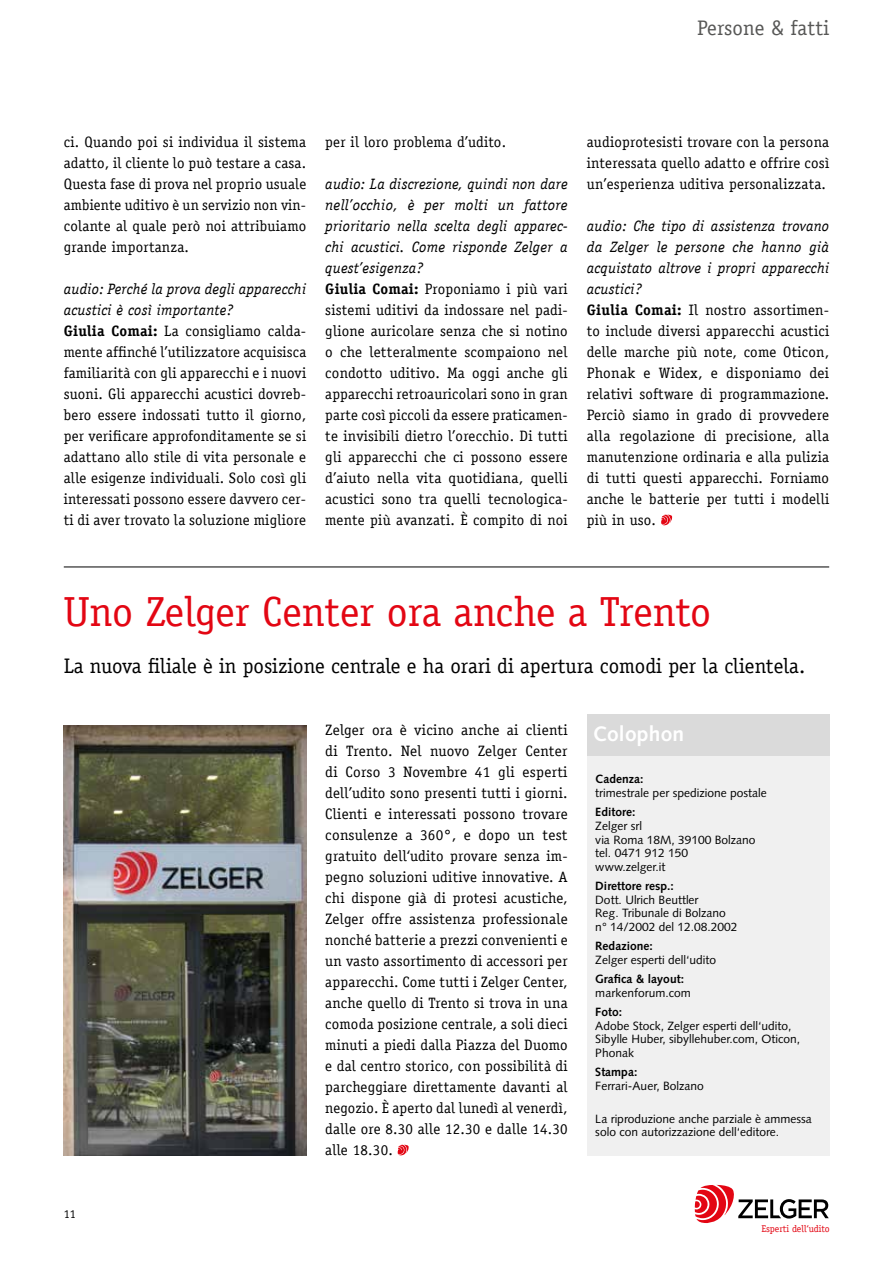
<style>
.page{position:relative;width:893px;height:1263px;background:#fff}
.page>*{position:absolute;margin:0;border:0;box-sizing:border-box;transform-origin:0 0}
.t1{font:42px "Officina Serif";letter-spacing:-.02em;color:#e30613}
.t2{font:21px "Officina Serif";color:#000}
.t3{font:21px "Officina Serif";letter-spacing:.01em;color:#575756}
.t4{font:700 21px "Syntax";letter-spacing:.01em;color:#fff}
.t5{font:15px/21px "Officina Serif";letter-spacing:.015em;color:#000;text-align:justify}
.t6{font:12px/13.5px "Syntax";color:#000}
.t7{font:700 12px "Syntax";color:#000}
.t8{font:12px "Officina Serif";color:#000}
.t9{font:9.75px "Officina Serif";color:#e30613}
.s1{font-style:italic}
.s2{font-weight:700}
</style>
<div class="page">
<svg style="left:695px;top:1185px;width:134px;height:38px"></svg>
<div style="left:587px;top:717px;width:242px;height:439px;background:#f0f0f0"></div>
<div style="left:587px;top:714px;width:242px;height:42px;background:#dadada"></div>
<svg style="left:398px;top:1145px;width:11px;height:10px"></svg>
<hr style="left:64px;top:567px;width:765px;height:1px;background:#000">
<svg style="left:661px;top:515px;width:11px;height:10px"></svg>
<img style="left:64px;top:725px;width:242px;height:430px">
<h2 class="t3" style="left:697px;top:16px;width:134px">Persone &amp; fatti</h2>
<p class="t5" style="left:64px;top:132px;width:244px">ci. Quando poi si individua il sistema adatto, il cliente lo può testare a casa.<br>Questa fase di prova nel proprio usuale ambiente uditivo è un servizio non vin&shy;colante al quale però noi attribuiamo grande importanza.</p>
<p class="t5" style="left:64px;top:279px;width:244px;text-align:left"><span class="s1">audio: Perché la prova degli apparecchi acustici è così importante?<br></span><span class="s2">Giulia Comai:</span> La consigliamo calda&shy;mente affinché l’utilizzatore acquisisca familiarità con gli apparecchi e i nuovi suoni. Gli apparecchi acustici dovreb&shy;bero essere indossati tutto il giorno, per verificare approfonditamente se si adattano allo stile di vita personale e alle esigenze individuali. Solo così gli interessati possono essere davvero cer&shy;ti di aver trovato la soluzione migliore</p>
<p class="t5" style="left:325px;top:132px;width:182px">per il loro problema d’udito.</p>
<p class="t5" style="left:325px;top:174px;width:244px;text-align:left"><span class="s1">audio: La discrezione, quindi non dare nell’occhio, è per molti un fattore prioritario nella scelta degli apparec&shy;chi acustici. Come risponde Zelger a quest’esigenza?<br></span><span class="s2">Giulia Comai:</span> Proponiamo i più vari sistemi uditivi da indossare nel padi&shy;glione auricolare senza che si notino o che letteralmente scompaiono nel condotto uditivo. Ma oggi anche gli apparecchi retroauricolari sono in gran parte così piccoli da essere praticamen&shy;te invisibili dietro l’orecchio. Di tutti gli apparecchi che ci possono essere d’aiuto nella vita quotidiana, quelli acustici sono tra quelli tecnologica&shy;mente più avanzati. È compito di noi</p>
<p class="t5" style="left:587px;top:132px;width:244px">audioprotesisti trovare con la persona interessata quello adatto e offrire così un’esperienza uditiva personalizzata.</p>
<p class="t5" style="left:587px;top:216px;width:244px;text-align:left"><span class="s1">audio: Che tipo di assistenza trovano da Zelger le persone che hanno già acquistato altrove i propri apparecchi acustici?<br></span><span class="s2">Giulia Comai:</span> Il nostro assortimen&shy;to include diversi apparecchi acustici delle marche più note, come Oticon, Phonak e Widex, e disponiamo dei relativi software di programmazione.<br>Perciò siamo in grado di provvedere alla regolazione di precisione, alla manutenzione ordinaria e alla pulizia di tutti questi apparecchi. Forniamo anche le batterie per tutti i modelli più in uso.</p>
<h1 class="t1" style="left:64px;top:587px;width:649px">Uno Zelger Center ora anche a Trento</h1>
<h2 class="t2" style="left:64px;top:654px;width:743px">La nuova filiale è in posizione centrale e ha orari di apertura comodi per la clientela.</h2>
<p class="t8" style="left:64px;top:1207px;width:13px">11</p>
<p class="t5" style="left:325px;top:720px;width:244px">Zelger ora è vicino anche ai clienti di Trento. Nel nuovo Zelger Center di Corso 3 Novembre 41 gli esperti dell’udito sono presenti tutti i giorni.<br>Clienti e interessati possono trovare consulenze a 360°, e dopo un test gratuito dell‘udito provare senza im&shy;pegno soluzioni uditive innovative. A chi dispone già di protesi acustiche, Zelger offre assistenza professionale nonché batterie a prezzi convenienti e un vasto assortimento di accessori per apparecchi. Come tutti i Zelger Center, anche quello di Trento si trova in una comoda posizione centrale, a soli dieci minuti a piedi dalla Piazza del Duomo e dal centro storico, con possibilità di parcheggiare direttamente davanti al negozio. È aperto dal lunedì al venerdì, dalle ore 8.30 alle 12.30 e dalle 14.30 alle 18.30.</p>
<h2 class="t4" style="left:593px;top:722px;width:93px">Colophon</h2>
<p class="t7" style="left:595px;top:772px;width:50px">Cadenza:</p>
<p class="t6" style="left:595px;top:786px;width:173px">trimestrale per spedizione postale</p>
<p class="t7" style="left:595px;top:805px;width:42px">Editore:</p>
<p class="t6" style="left:595px;top:819px;width:162px">Zelger srl<br>via Roma 18M, 39100 Bolzano tel. 0471 912 150 www.zelger.it</p>
<p class="t7" style="left:595px;top:879px;width:80px">Direttore resp.:</p>
<p class="t6" style="left:595px;top:893px;width:144px">Dott. Ulrich Beuttler<br>Reg. Tribunale di Bolzano n° 14/2002 del 12.08.2002</p>
<p class="t7" style="left:595px;top:939px;width:59px">Redazione:</p>
<p class="t6" style="left:595px;top:953px;width:122px">Zelger esperti dell‘udito</p>
<p class="t7" style="left:595px;top:972px;width:90px">Grafica &amp; layout:</p>
<p class="t6" style="left:595px;top:986px;width:97px">markenforum.com</p>
<p class="t7" style="left:595px;top:1005px;width:28px">Foto:</p>
<p class="t6" style="left:595px;top:1019px;width:206px">Adobe Stock, Zelger esperti dell‘udito,<br>Sibylle Huber, sibyllehuber.com, Oticon,<br>Phonak</p>
<p class="t7" style="left:595px;top:1065px;width:43px">Stampa:</p>
<p class="t6" style="left:595px;top:1079px;width:110px">Ferrari-Auer, Bolzano</p>
<p class="t6" style="left:595px;top:1112px;width:218px">La riproduzione anche parziale è ammessa solo con autorizzazione dell‘editore.</p>
<p class="t9" style="left:761px;top:1222px;width:70px">Esperti dell‘udito</p>
</div>
